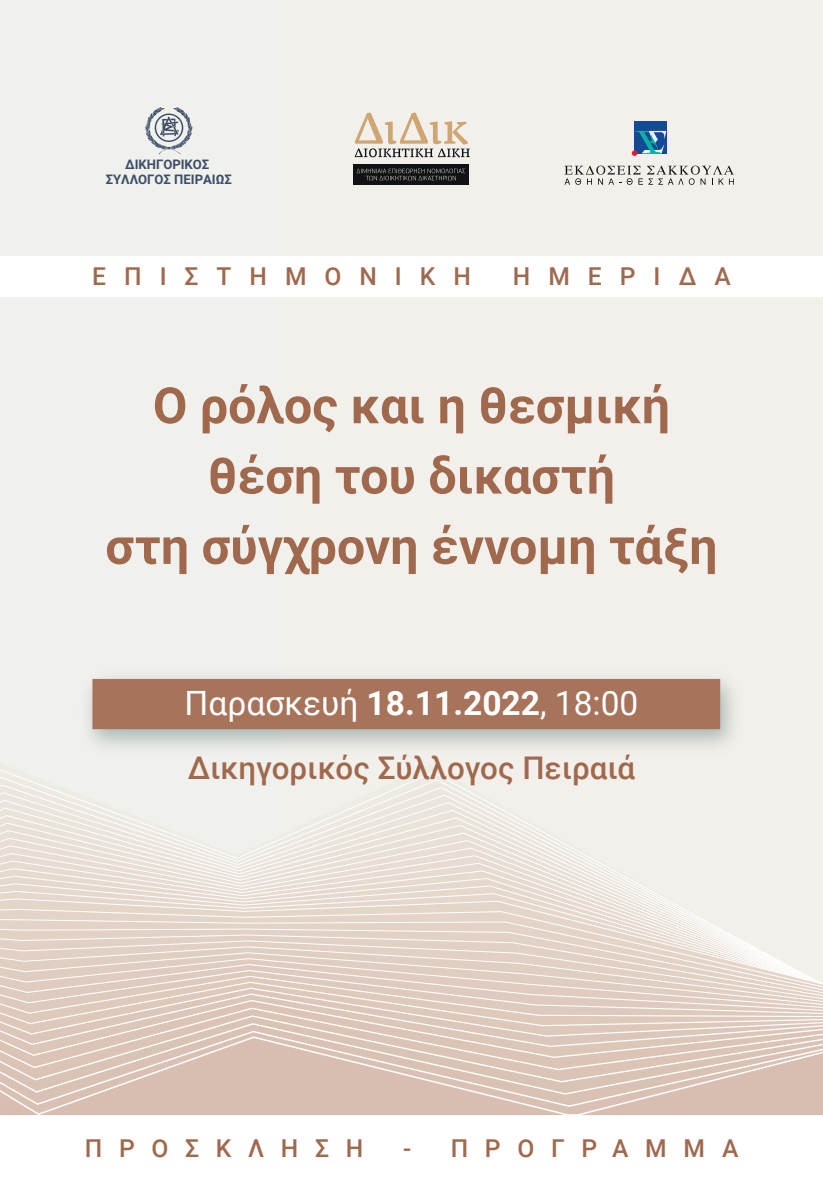
<style>
.page{position:relative;width:823px;height:1191px;background:#fff}
.page>*{position:absolute;margin:0;border:0;box-sizing:border-box;transform-origin:0 0}
.t1{font:700 50px/70.4px "Roboto";color:#a0694e;text-align:center}
.t2{font:33.4px "Roboto";color:#fff}
.t3{font:500 31.2px "Roboto";color:#a0694e}
.t4{font:500 24.6px "Roboto";letter-spacing:.695em;color:#a0694e}
.t5{font:500 24.6px "Roboto";letter-spacing:.73em;color:#a0694e}
.t6{font:700 13px/15.6px "Roboto";color:#3c4e68;text-align:center}
.s1{font-weight:700}
</style>
<div class="page">
<div style="left:0;top:0;width:822px;height:1191px;background:#f3f0eb"></div>
<div style="left:0;top:256px;width:822px;height:40px;background:#fff"></div>
<svg style="left:145px;top:107px;width:47px;height:48px"></svg>
<svg style="left:564px;top:166px;width:169px;height:19px"></svg>
<div style="left:634px;top:121px;width:32px;height:32px;background:#144997"></div>
<svg style="left:631px;top:131px;width:34px;height:25px"></svg>
<svg style="left:354px;top:112px;width:115px;height:45px"></svg>
<div style="left:353px;top:164px;width:115px;height:21px;background:#101315"></div>
<svg style="left:356px;top:169px;width:109px;height:11px"></svg>
<svg style="left:0;top:797px;width:497px;height:10px"></svg>
<svg style="left:0;top:807px;width:513px;height:9px"></svg>
<svg style="left:0;top:816px;width:532px;height:10px"></svg>
<svg style="left:0;top:826px;width:550px;height:10px"></svg>
<svg style="left:0;top:836px;width:568px;height:10px"></svg>
<svg style="left:0;top:846px;width:587px;height:10px"></svg>
<svg style="left:0;top:856px;width:600px;height:7px"></svg>
<svg style="left:0;top:863px;width:612px;height:7px"></svg>
<svg style="left:0;top:870px;width:627px;height:8px"></svg>
<svg style="left:0;top:878px;width:640px;height:7px"></svg>
<svg style="left:0;top:885px;width:653px;height:7px"></svg>
<svg style="left:0;top:892px;width:666px;height:7px"></svg>
<svg style="left:0;top:899px;width:679px;height:7px"></svg>
<svg style="left:0;top:906px;width:691px;height:7px"></svg>
<svg style="left:0;top:913px;width:704px;height:7px"></svg>
<svg style="left:0;top:920px;width:719px;height:8px"></svg>
<svg style="left:0;top:928px;width:732px;height:7px"></svg>
<svg style="left:0;top:935px;width:745px;height:7px"></svg>
<svg style="left:0;top:942px;width:757px;height:7px"></svg>
<svg style="left:0;top:949px;width:770px;height:7px"></svg>
<svg style="left:0;top:956px;width:783px;height:7px"></svg>
<svg style="left:0;top:963px;width:793px;height:5px"></svg>
<svg style="left:0;top:968px;width:802px;height:5px"></svg>
<svg style="left:0;top:973px;width:813px;height:6px"></svg>
<svg style="left:0;top:979px;width:822px;height:5px"></svg>
<svg style="left:0;top:984px;width:822px;height:3px;background:#e3d3c8"></svg>
<svg style="left:0;top:987px;width:822px;height:129px;background:#decabe"></svg>
<img style="left:86px;top:677px;width:649px;height:72px">
<div style="left:92px;top:679px;width:627px;height:50px;background:#a7735a"></div>
<div style="left:0;top:1116px;width:822px;height:75px;background:#fff"></div>
<p class="t6" style="left:106px;top:156px;width:128px">∆ΙΚΗΓΟΡΙΚΟΣ<br>ΣΥΛΛΟΓΟΣ ΠΕΙΡΑΙΩΣ</p>
<p class="t5" style="left:92px;top:259px;width:380px">ΕΠΙΣΤΗΜΟΝΙΚΗ</p>
<p class="t4" style="left:512px;top:259px;width:219px">ΗΜΕΡΙ∆Α</p>
<p class="t1" style="left:105px;top:368px;width:613px">O ρόλος και η θεσμική θέση του δικαστή<br>στη σύγχρονη έννομη τάξη</p>
<p class="t2" style="left:184px;top:679px;width:455px">Παρασκευή <span class="s1">18.11.2022</span>, 18:00</p>
<p class="t3" style="left:187px;top:746px;width:449px">∆ικηγορικός Σύλλογος Πειραιά</p>
<p class="t4" style="left:85px;top:1130px;width:280px">ΠΡΟΣΚΛΗΣΗ</p>
<p class="t4" style="left:403px;top:1130px;width:337px">- ΠΡΟΓΡΑΜΜΑ</p>
</div>
